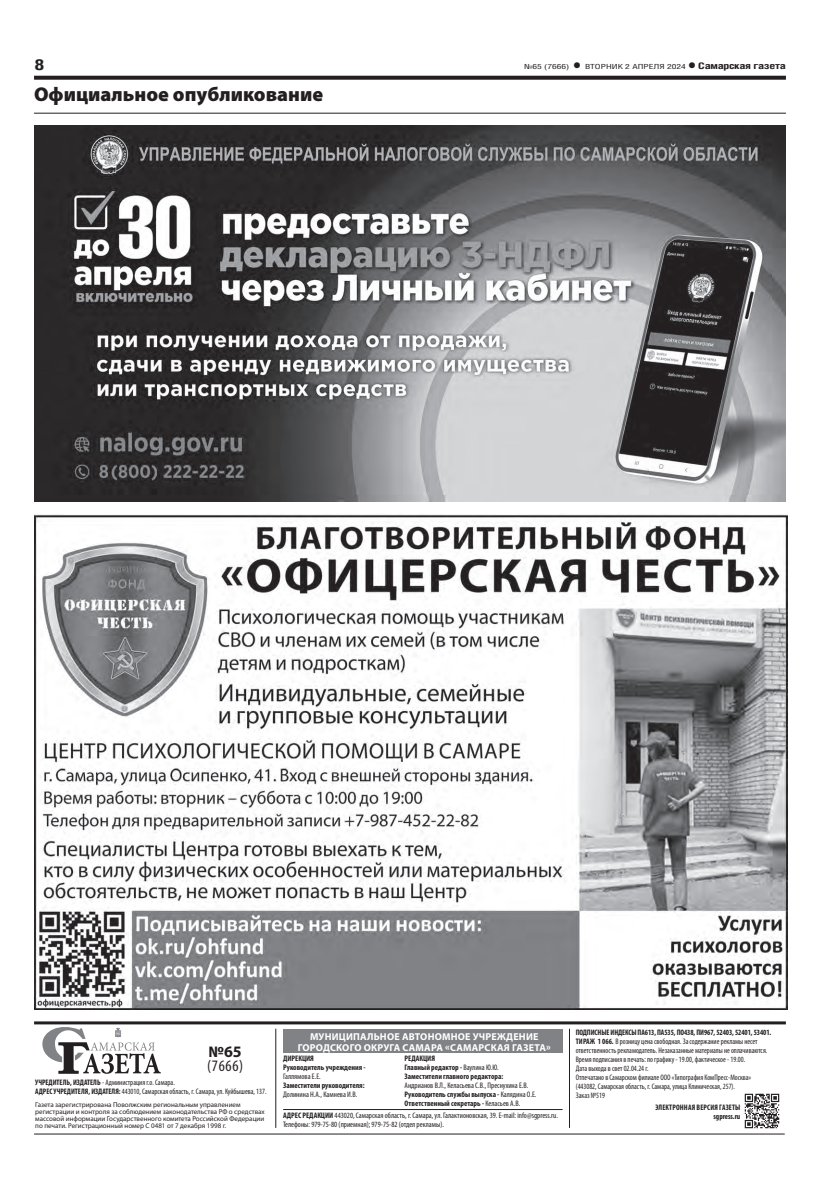
<style>
.page{position:relative;width:820px;height:1191px;background:#fff}
.page>*{position:absolute;margin:0;border:0;box-sizing:border-box;transform-origin:0 0}
.t1{font:900 20px "Myriad Pro";color:#231f20}
.t2{font:condensed 16px "Myriad Pro";color:#231f20}
.t3{font:700 16px "Myriad Pro";color:#231f20}
.t4{font:700 15px "Helios Cond";color:#231f20;scale:1.4 1}
.t5{font:700 10px/11px "Myriad Pro";letter-spacing:.02em;color:#fff;text-align:center}
.t6{font:700 9px "Helios Cond";letter-spacing:-.02em;color:#231f20;scale:1.4 1}
.t7{font:condensed 8px/9px "Myriad Pro";color:#231f20;scale:.95 1}
.t8{font:condensed 8px/9px "Myriad Pro";color:#231f20}
.t9{font:700 condensed 8px/9px "Myriad Pro";color:#231f20}
.t10{font:700 condensed 8px "Myriad Pro";color:#231f20;scale:.95 1}
.t11{font:700 condensed 8px "Myriad Pro";letter-spacing:.02em;color:#231f20;scale:.95 1}
.t12{font:7px/7px "Myriad Pro";color:#231f20}
.t13{font:7px "Helios Cond";color:#231f20;scale:1.4 1}
.s1{font-weight:700;font-size:16px}
.s2{font-size:16px}
.s3{font-weight:400}
.s4{font-weight:700}
</style>
<div class="page">
<svg style="left:34px;top:76px;width:751px;height:4px;fill:#231f20"></svg>
<hr style="left:34px;top:113px;width:751px;height:1px;background:#231f20">
<svg style="left:42px;top:1024px;width:119px;height:49px"></svg>
<img style="left:744px;top:1093px;width:36px;height:36px">
<hr style="left:283px;top:1109px;width:279px;height:1px;background:#231f20">
<hr style="left:275px;top:1028px;width:1px;height:99px;background:#231f20">
<hr style="left:569px;top:1028px;width:1px;height:99px;background:#231f20">
<hr style="left:34px;top:1021px;width:751px;height:3px;background:#231f20">
<hr style="left:34px;top:1133px;width:750px;height:1px;background:#231f20">
<div style="left:283px;top:1029px;width:279px;height:24px;background:#808285"></div>
<img style="left:34px;top:126px;width:751px;height:375px">
<img style="left:34px;top:514px;width:752px;height:495px">
<p class="t4" style="left:34px;top:55px;width:9px">8</p>
<p class="t13" style="left:524px;top:63px;width:34px">№65 (7666)</p>
<p class="t13" style="left:572px;top:63px;width:82px"><span class="s1">•</span> ВТОРНИК 2 АПРЕЛЯ 2024</p>
<p class="t6" style="left:687px;top:61px;width:72px"><span class="s2">•</span> Самарская газета</p>
<h1 class="t1" style="left:34px;top:83px;width:290px">Официальное опубликование</h1>
<p class="t5" style="left:297px;top:1030px;width:254px">МУНИЦИПАЛЬНОЕ АВТОНОМНОЕ УЧРЕЖДЕНИЕ<br>ГОРОДСКОГО ОКРУГА САМАРА «САМАРСКАЯ ГАЗЕТА»</p>
<p class="t9" style="left:404px;top:1054px;width:32px">РЕДАКЦИЯ</p>
<p class="t9" style="left:404px;top:1063px;width:96px">Главный редактор - <span class="s3">Ваулина Ю.Ю.</span></p>
<p class="t8" style="left:404px;top:1072px;width:125px"><span class="s4">Заместители главного редактора:<br></span>Андрианов В.Л., Келасьева С.В., Преснухина Е.В.</p>
<p class="t9" style="left:404px;top:1090px;width:133px">Руководитель службы выпуска - <span class="s3">Калядина О.Е.</span></p>
<p class="t9" style="left:404px;top:1099px;width:117px">Ответственный секретарь - <span class="s3">Келасьев А.В.</span></p>
<p class="t3" style="left:208px;top:1041px;width:35px">№65</p>
<p class="t2" style="left:207px;top:1056px;width:38px">(7666)</p>
<p class="t9" style="left:283px;top:1054px;width:32px">ДИРЕКЦИЯ</p>
<p class="t9" style="left:283px;top:1063px;width:84px">Руководитель учреждения -<br><span class="s3">Галлямова Е.Е.</span></p>
<p class="t9" style="left:283px;top:1081px;width:83px">Заместители руководителя:<br><span class="s3">Долинина Н.А., Камнева И.В.</span></p>
<p class="t7" style="left:35px;top:1078px;width:148px"><span class="s4">УЧРЕДИТЕЛЬ, ИЗДАТЕЛЬ</span> - Администрация г.о. Самара.</p>
<p class="t7" style="left:35px;top:1087px;width:245px"><span class="s4">АДРЕС УЧРЕДИТЕЛЯ, ИЗДАТЕЛЯ:</span> 443010, Самарская область, г. Самара, ул. Куйбышева, 137.</p>
<p class="t12" style="left:35px;top:1101px;width:231px">Газета зарегистрирована Поволжским региональным управлением регистрации и контроля за соблюдением законодательства РФ о средствах массовой информации Государственного комитета Российской Федерации по печати. Регистрационный номер С 0481 от 7 декабря 1998 г.</p>
<p class="t8" style="left:283px;top:1110px;width:276px"><span class="s4">АДРЕС РЕДАКЦИИ</span> 443020, Самарская область, г. Самара, ул. Галактионовская, 39. E-mail: info@sgpress.ru.</p>
<p class="t8" style="left:283px;top:1119px;width:162px">Телефоны: 979-75-80 (приемная); 979-75-82 (отдел рекламы).</p>
<p class="t10" style="left:575px;top:1027px;width:207px">ПОДПИСНЫЕ ИНДЕКСЫ ПА613, ПА535, ПО438, ПИ967, 52403, 52401, 53401.</p>
<p class="t7" style="left:575px;top:1036px;width:203px"><span class="s4">ТИРАЖ 1 066.</span> В розницу цена свободная. За содержание рекламы несет ответственность рекламодатель. Незаказанные материалы не оплачиваются.</p>
<p class="t7" style="left:575px;top:1054px;width:180px">Время подписания в печать: по графику - 19.00, фактическое - 19.00.</p>
<p class="t7" style="left:575px;top:1063px;width:78px">Дата выхода в свет 02.04.24 г.</p>
<p class="t7" style="left:575px;top:1072px;width:186px">Отпечатано в Самарском филиале ООО «Типография КомПресс-Москва»</p>
<p class="t7" style="left:575px;top:1081px;width:169px">(443082, Самарская область, г. Самара, улица Клиническая, 257).<br>Заказ №519</p>
<p class="t11" style="left:655px;top:1102px;width:91px">ЭЛЕКТРОННАЯ ВЕРСИЯ ГАЗЕТЫ</p>
<p class="t10" style="left:713px;top:1111px;width:30px">sgpress.ru</p>
</div>
